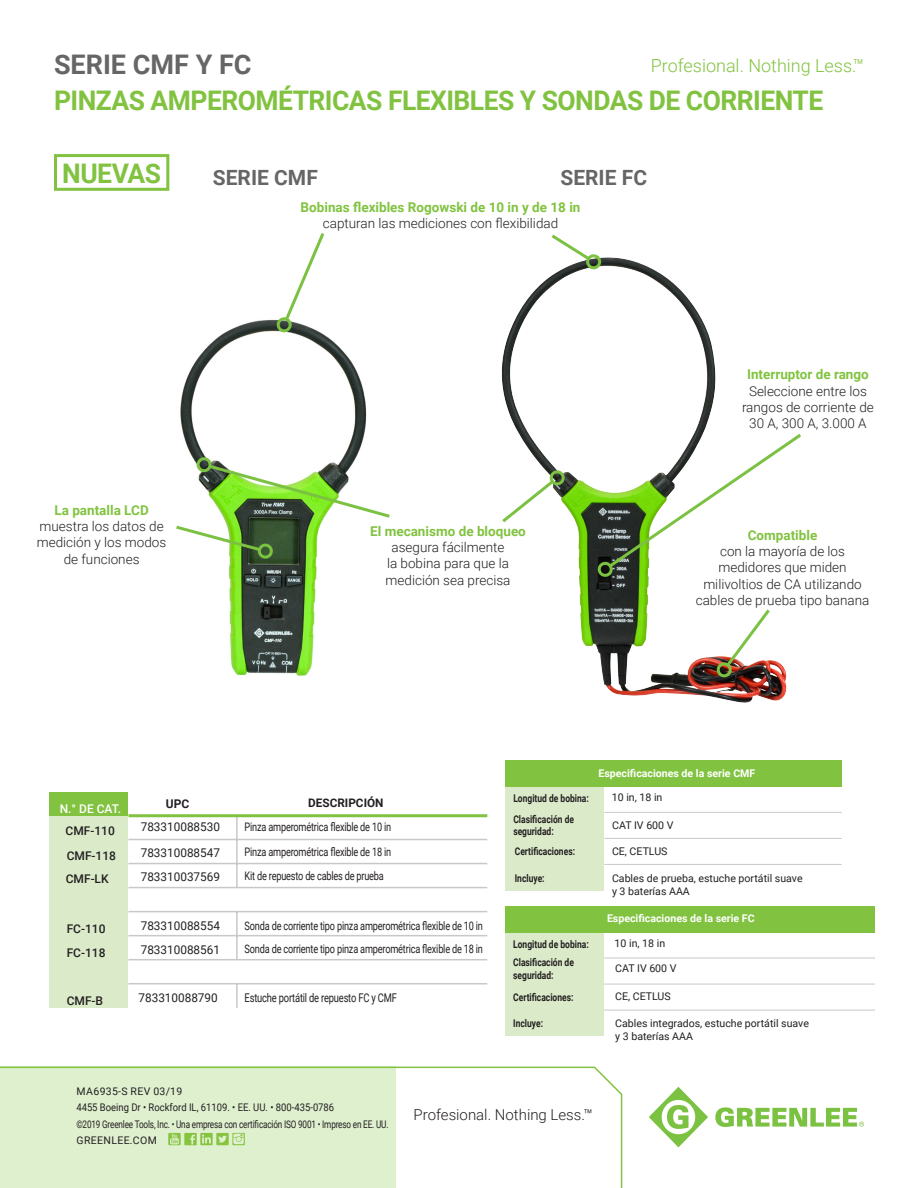
<style>
.page{position:relative;width:918px;height:1188px;background:#fff}
.page>*{position:absolute;margin:0;border:0;box-sizing:border-box;transform-origin:0 0}
.t1{font:700 27px "Roboto";letter-spacing:-.02em;color:#81c340}
.t2{font:700 27px "Roboto";color:#666}
.t3{font:700 21px "Roboto";color:#666}
.t4{font:300 18px "Roboto";color:#81c340}
.t5{font:300 15px "Roboto";color:#231f20}
.t6{font:300 13.5px/16.2px "Roboto";color:#231f20;text-align:center}
.t7{font:700 13.5px "Roboto";color:#81c340}
.t8{font:12px "Roboto";color:#231f20}
.t9{font:500 12px "Roboto";color:#231f20}
.t10{font:12px "Roboto";letter-spacing:-.02em;color:#231f20;scale:.78 1}
.t11{font:500 12px "Roboto";color:#fff}
.t12{font:700 12px "Roboto";color:#231f20}
.t13{font:11.7px "Roboto";letter-spacing:-.02em;color:#231f20;scale:.78 1}
.t14{font:700 11.7px "Roboto";color:#231f20}
.t15{font:10.65px/12.8px "Roboto";color:#231f20}
.t16{font:700 10.65px/12.8px "Roboto";color:#231f20;scale:.8 1}
.t17{font:700 10.65px "Roboto";color:#fff}
.t18{font:10.5px "Roboto";letter-spacing:-.015em;color:#231f20;scale:.78 1}
.t19{font:10.5px "Roboto";letter-spacing:-.015em;color:#231f20;scale:.9 1}
.t20{font:10.5px "Roboto";letter-spacing:.035em;color:#231f20}
</style>
<div class="page">
<img style="left:180px;top:319px;width:187px;height:357px">
<svg style="left:0;top:1066px;width:623px;height:122px"></svg>
<svg style="left:168px;top:1133px;width:77px;height:12px"></svg>
<svg style="left:649px;top:1087px;width:59px;height:60px"></svg>
<svg style="left:715px;top:1107px;width:149px;height:20px"></svg>
<img style="left:501px;top:263px;width:286px;height:440px">
<svg style="left:594px;top:431px;width:207px;height:149px"></svg>
<img style="left:714px;top:606px;width:59px;height:74px">
<div style="left:258px;top:543px;width:15px;height:16px;border:3px solid #7bc142;border-radius:6px"></div>
<svg style="left:501px;top:467px;width:67px;height:58px"></svg>
<svg style="left:176px;top:463px;width:214px;height:90px"></svg>
<div style="left:197px;top:457px;width:15px;height:15px;border:3px solid #7bc142;border-radius:50%"></div>
<svg style="left:274px;top:233px;width:53px;height:102px"></svg>
<svg style="left:548px;top:234px;width:56px;height:38px"></svg>
<div style="left:505px;top:787px;width:99px;height:104px;background:#dbebca"></div>
<div style="left:505px;top:761px;width:337px;height:26px;background:#81c340"></div>
<hr style="left:604px;top:864px;width:238px;height:1px;background:#c8c8c9">
<hr style="left:604px;top:838px;width:238px;height:1px;background:#c8c8c9">
<hr style="left:604px;top:812px;width:238px;height:1px;background:#c8c8c9">
<div style="left:505px;top:932px;width:99px;height:104px;background:#dbebca"></div>
<div style="left:505px;top:906px;width:370px;height:26px;background:#81c340"></div>
<hr style="left:604px;top:1010px;width:271px;height:1px;background:#c8c8c9">
<hr style="left:604px;top:984px;width:271px;height:1px;background:#c8c8c9">
<hr style="left:604px;top:958px;width:271px;height:1px;background:#c8c8c9">
<div style="left:50px;top:815px;width:78px;height:193px;background:#dbebca"></div>
<div style="left:50px;top:792px;width:78px;height:24px;background:#81c340"></div>
<hr style="left:128px;top:983px;width:359px;height:1px;background:#c8c8c9">
<hr style="left:128px;top:959px;width:359px;height:1px;background:#c8c8c9">
<hr style="left:128px;top:935px;width:359px;height:1px;background:#c8c8c9">
<hr style="left:128px;top:911px;width:359px;height:1px;background:#c8c8c9">
<hr style="left:128px;top:887px;width:359px;height:1px;background:#c8c8c9">
<hr style="left:128px;top:863px;width:359px;height:1px;background:#c8c8c9">
<hr style="left:128px;top:839px;width:359px;height:1px;background:#c8c8c9">
<hr style="left:236px;top:912px;width:2px;height:48px;background:#c8c8c9">
<hr style="left:236px;top:815px;width:2px;height:73px;background:#c8c8c9">
<hr style="left:236px;top:984px;width:2px;height:24px;background:#c8c8c9">
<hr style="left:128px;top:814px;width:359px;height:3px;background:#81c340">
<div style="left:54px;top:154px;width:115px;height:37px;border:3px solid #81c340"></div>
<p class="t2" style="left:54px;top:46px;width:199px">SERIE CMF Y FC</p>
<p class="t4" style="left:651px;top:53px;width:215px">Profesional. Nothing Less.™</p>
<p class="t1" style="left:54px;top:82px;width:771px">PINZAS AMPEROMÉTRICAS FLEXIBLES Y SONDAS DE CORRIENTE</p>
<p class="t1" style="left:62px;top:154px;width:100px">NUEVAS</p>
<p class="t3" style="left:213px;top:163px;width:106px">SERIE CMF</p>
<p class="t3" style="left:561px;top:163px;width:88px">SERIE FC</p>
<p class="t7" style="left:301px;top:198px;width:281px">Bobinas flexibles Rogowski de 10 in y de 18 in</p>
<p class="t6" style="left:323px;top:215px;width:237px">capturan las mediciones con flexibilidad</p>
<p class="t7" style="left:54px;top:501px;width:96px">La pantalla LCD</p>
<p class="t6" style="left:37px;top:518px;width:131px">muestra los datos de medición y los modos de funciones</p>
<p class="t7" style="left:370px;top:522px;width:157px">El mecanismo de bloqueo</p>
<p class="t6" style="left:386px;top:539px;width:126px">asegura fácilmente la bobina para que la medición sea precisa</p>
<p class="t7" style="left:747px;top:365px;width:123px">Interruptor de rango</p>
<p class="t6" style="left:742px;top:382px;width:133px">Seleccione entre los rangos de corriente de<br>30 A, 300 A, 3.000 A</p>
<p class="t7" style="left:748px;top:526px;width:71px">Compatible</p>
<p class="t6" style="left:696px;top:543px;width:175px">con la mayoría de los medidores que miden milivoltios de CA utilizando cables de prueba tipo banana</p>
<p class="t17" style="left:598px;top:766px;width:158px">Especificaciones de la serie CMF</p>
<p class="t11" style="left:60px;top:800px;width:63px">N.° DE CAT.</p>
<p class="t9" style="left:66px;top:822px;width:51px">CMF-110</p>
<p class="t9" style="left:67px;top:848px;width:51px">CMF-118</p>
<p class="t9" style="left:66px;top:870px;width:44px">CMF-LK</p>
<p class="t9" style="left:67px;top:920px;width:40px">FC-110</p>
<p class="t9" style="left:67px;top:944px;width:40px">FC-118</p>
<p class="t9" style="left:67px;top:992px;width:38px">CMF-B</p>
<p class="t12" style="left:166px;top:796px;width:25px">UPC</p>
<p class="t14" style="left:308px;top:795px;width:77px">DESCRIPCIÓN</p>
<p class="t13" style="left:245px;top:819px;width:189px">Pinza amperométrica flexible de 10 in</p>
<p class="t13" style="left:245px;top:844px;width:189px">Pinza amperométrica flexible de 18 in</p>
<p class="t13" style="left:245px;top:867px;width:180px">Kit de repuesto de cables de prueba</p>
<p class="t13" style="left:245px;top:918px;width:307px">Sonda de corriente tipo pinza amperométrica flexible de 10 in</p>
<p class="t13" style="left:245px;top:941px;width:307px">Sonda de corriente tipo pinza amperométrica flexible de 18 in</p>
<p class="t8" style="left:139px;top:989px;width:81px">783310088790</p>
<p class="t10" style="left:245px;top:989px;width:197px">Estuche portátil de repuesto FC y CMF</p>
<p class="t8" style="left:141px;top:819px;width:81px">783310088530</p>
<p class="t8" style="left:141px;top:844px;width:81px">783310088547</p>
<p class="t8" style="left:141px;top:868px;width:81px">783310037569</p>
<p class="t8" style="left:141px;top:917px;width:81px">783310088554</p>
<p class="t8" style="left:141px;top:941px;width:81px">783310088561</p>
<p class="t16" style="left:513px;top:791px;width:96px">Longitud de bobina:</p>
<p class="t16" style="left:513px;top:812px;width:77px">Clasificación de seguridad:</p>
<p class="t16" style="left:515px;top:845px;width:77px">Certificaciones:</p>
<p class="t16" style="left:515px;top:871px;width:39px">Incluye:</p>
<p class="t16" style="left:513px;top:937px;width:96px">Longitud de bobina:</p>
<p class="t16" style="left:513px;top:955px;width:77px">Clasificación de seguridad:</p>
<p class="t16" style="left:513px;top:991px;width:77px">Certificaciones:</p>
<p class="t16" style="left:513px;top:1017px;width:39px">Incluye:</p>
<p class="t15" style="left:612px;top:791px;width:52px">10 in, 18 in</p>
<p class="t15" style="left:612px;top:818px;width:63px">CAT IV 600 V</p>
<p class="t15" style="left:612px;top:845px;width:57px">CE, CETLUS</p>
<p class="t15" style="left:612px;top:871px;width:192px">Cables de prueba, estuche portátil suave y 3 baterías AAA</p>
<p class="t17" style="left:607px;top:911px;width:149px">Especificaciones de la serie FC</p>
<p class="t15" style="left:615px;top:936px;width:52px">10 in, 18 in</p>
<p class="t15" style="left:615px;top:961px;width:63px">CAT IV 600 V</p>
<p class="t15" style="left:615px;top:989px;width:57px">CE, CETLUS</p>
<p class="t15" style="left:615px;top:1016px;width:195px">Cables integrados, estuche portátil suave y 3 baterías AAA</p>
<p class="t20" style="left:77px;top:1084px;width:107px">MA6935-S REV 03/19</p>
<p class="t19" style="left:76px;top:1100px;width:288px">4455 Boeing Dr • Rockford IL, 61109. • EE. UU. • 800-435-0786</p>
<p class="t18" style="left:76px;top:1117px;width:402px">©2019 Greenlee Tools, Inc. • Una empresa con certificación ISO 9001 • Impreso en EE. UU.</p>
<p class="t20" style="left:77px;top:1133px;width:82px">GREENLEE.COM</p>
<p class="t5" style="left:414px;top:1105px;width:181px">Profesional. Nothing Less.™</p>
</div>
